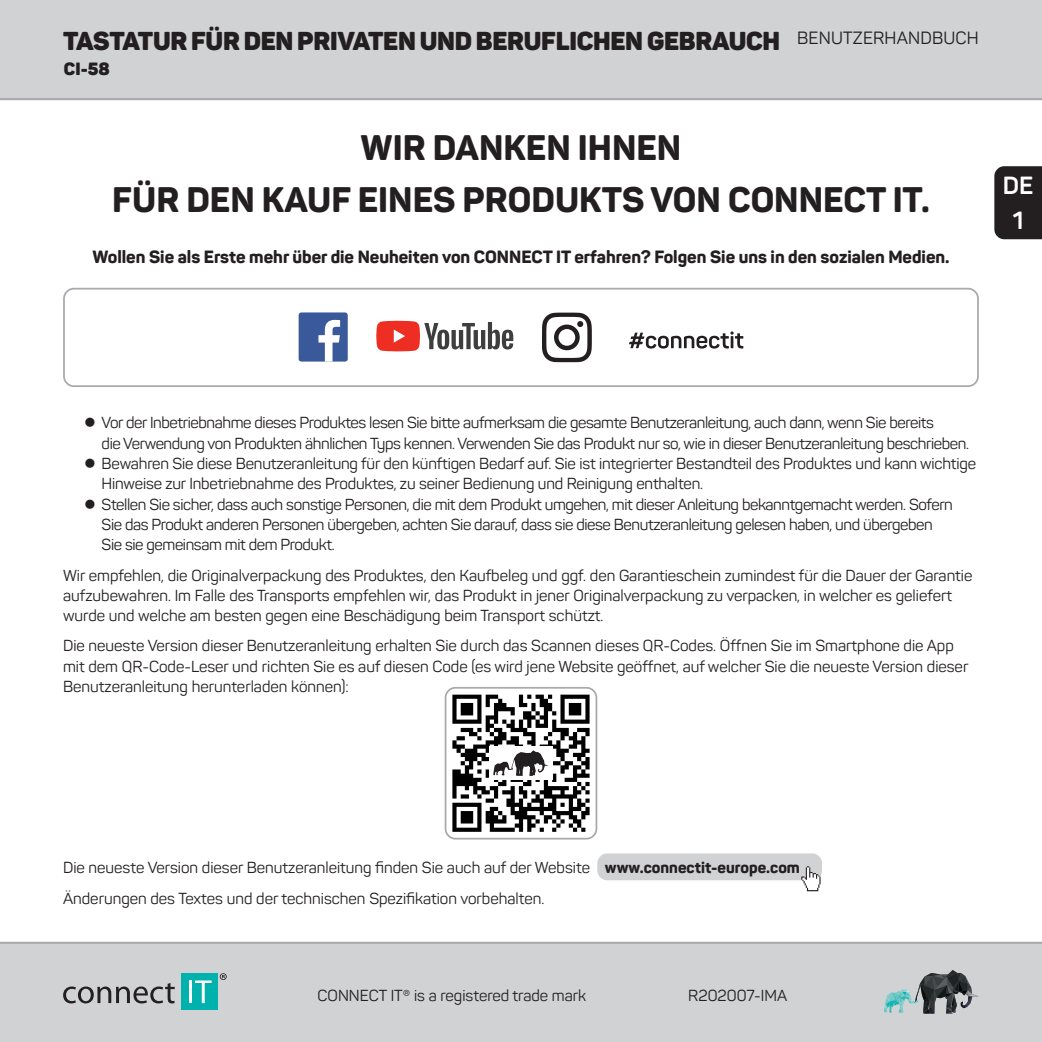
<style>
.page{position:relative;width:1042px;height:1042px;background:#fff}
.page>*{position:absolute;margin:0;border:0;box-sizing:border-box;transform-origin:0 0}
.t1{font:800 35px "Panton";color:#231f20}
.t2{font:900 25.55px "Panton";letter-spacing:-.01em;color:#231f20}
.t3{font:700 24.5px/34.6px "Panton";color:#fff;text-align:center}
._02_Nadpis_1{font:800 17.5px "Panton";color:#231f20}
.t4{font:900 17.5px "Panton";color:#231f20}
._04_Seznam_-_ctverec{font:15.75px/20.3px "Panton";letter-spacing:-.01em;color:#231f20}
.s1{font-weight:800}
</style>
<div class="page">
<div style="left:0;top:943px;width:1042px;height:99px;background:#d1d2d4"></div>
<div style="left:0;top:0;width:1042px;height:99px;background:#d1d2d4"></div>
<svg style="left:884px;top:970px;width:95px;height:43px"></svg>
<div style="left:181px;top:973px;width:37px;height:37px;background:#00b2ae"></div>
<hr style="left:189px;top:980px;width:3px;height:23px;background:#fff">
<svg style="left:195px;top:980px;width:17px;height:23px"></svg>
<svg style="left:63px;top:983px;width:112px;height:20px"></svg>
<svg style="left:220px;top:973px;width:7px;height:7px"></svg>
<div style="left:994px;top:166px;width:48px;height:73px;background:#231f20"></div>
<hr style="left:0;top:98px;width:1042px;height:2px;background:#a8a9ad">
<hr style="left:0;top:942px;width:1042px;height:1px;background:#a8a9ad">
<div style="left:597px;top:853px;width:225px;height:27px;background:#d1d2d4;border-radius:10px"></div>
<svg style="left:801px;top:866px;width:19px;height:25px"></svg>
<div style="left:299px;top:312px;width:49px;height:49px;background:#3a599a;border-radius:3px"></div>
<svg style="left:318px;top:320px;width:22px;height:41px"></svg>
<svg style="left:629px;top:331px;width:114px;height:18px"></svg>
<svg style="left:542px;top:312px;width:50px;height:50px"></svg>
<svg style="left:376px;top:321px;width:137px;height:30px"></svg>
<div style="left:63px;top:288px;width:916px;height:99px;border:2px solid #a8a9ad;border-radius:10px"></div>
<div style="left:445px;top:687px;width:152px;height:152px;border:2px solid #a8a9ad;border-radius:10px"></div>
<svg style="left:452px;top:694px;width:137px;height:138px"></svg>
<h2 class="t2" style="left:63px;top:24px;width:917px">TASTATUR FÜR DEN PRIVATEN UND BERUFLICHEN GEBRAUCH <sup>BENUTZERHANDBUCH</sup></h2>
<p class="t4" style="left:64px;top:58px;width:47px">CI-58</p>
<p class="t1" style="left:360px;top:125px;width:322px">WIR DANKEN IHNEN</p>
<p class="t1" style="left:112px;top:177px;width:819px">FÜR DEN KAUF EINES PRODUKTS VON CONNECT IT.</p>
<p class="_02_Nadpis_1" style="left:92px;top:246px;width:859px">Wollen Sie als Erste mehr über die Neuheiten von CONNECT IT erfahren? Folgen Sie uns in den sozialen Medien.</p>
<h3 class="t3" style="left:1003px;top:168px;width:32px">DE<br>1</h3>
<p class="_04_Seznam_-_ctverec" style="left:102px;top:413px;width:869px;text-indent:-18px">● Vor der Inbetriebnahme dieses Produktes lesen Sie bitte aufmerksam die gesamte Benutzeranleitung, auch dann, wenn Sie bereits<br>die Verwendung von Produkten ähnlichen Typs kennen. Verwenden Sie das Produkt nur so, wie in dieser Benutzeranleitung beschrieben.</p>
<p class="_04_Seznam_-_ctverec" style="left:102px;top:453px;width:876px;text-indent:-18px">● Bewahren Sie diese Benutzeranleitung für den künftigen Bedarf auf. Sie ist integrierter Bestandteil des Produktes und kann wichtige<br>Hinweise zur Inbetriebnahme des Produktes, zu seiner Bedienung und Reinigung enthalten.</p>
<p class="_04_Seznam_-_ctverec" style="left:102px;top:494px;width:853px;text-indent:-18px">● Stellen Sie sicher, dass auch sonstige Personen, die mit dem Produkt umgehen, mit dieser Anleitung bekanntgemacht werden. Sofern<br>Sie das Produkt anderen Personen übergeben, achten Sie darauf, dass sie diese Benutzeranleitung gelesen haben, und übergeben<br>Sie sie gemeinsam mit dem Produkt.</p>
<p class="_04_Seznam_-_ctverec" style="left:63px;top:565px;width:911px">Wir empfehlen, die Originalverpackung des Produktes, den Kaufbeleg und ggf. den Garantieschein zumindest für die Dauer der Garantie aufzubewahren. Im Falle des Transports empfehlen wir, das Produkt in jener Originalverpackung zu verpacken, in welcher es geliefert wurde und welche am besten gegen eine Beschädigung beim Transport schützt.</p>
<p class="_04_Seznam_-_ctverec" style="left:63px;top:635px;width:907px">Die neueste Version dieser Benutzeranleitung erhalten Sie durch das Scannen dieses QR-Codes. Öffnen Sie im Smartphone die App mit dem QR-Code-Leser und richten Sie es auf diesen Code (es wird jene Website geöffnet, auf welcher Sie die neueste Version dieser<br>Benutzeranleitung herunterladen können):</p>
<p class="_04_Seznam_-_ctverec" style="left:63px;top:857px;width:738px">Die neueste Version dieser Benutzeranleitung finden Sie auch auf der Website <span class="s1">www.connectit-europe.com</span></p>
<p class="_04_Seznam_-_ctverec" style="left:63px;top:888px;width:483px">Änderungen des Textes und der technischen Spezifikation vorbehalten.</p>
<p class="_04_Seznam_-_ctverec" style="left:318px;top:985px;width:270px">CONNECT IT®️ is a registered trade mark</p>
<p class="_04_Seznam_-_ctverec" style="left:688px;top:985px;width:100px">R202007-IMA</p>
</div>
